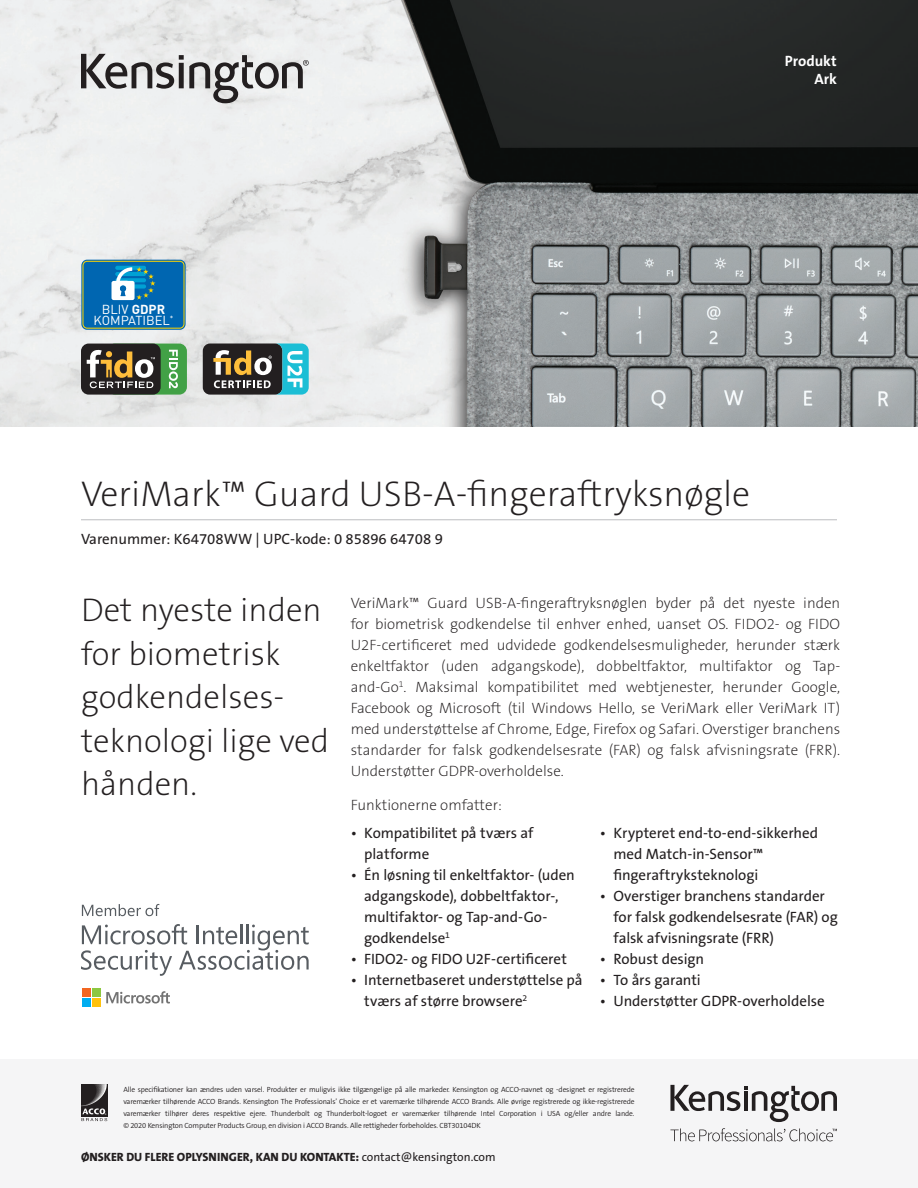
<style>
.page{position:relative;width:918px;height:1188px;background:#fff}
.page>*{position:absolute;margin:0;border:0;box-sizing:border-box;transform-origin:0 0}
.Main_Header{font:36px "The Sans KENSINGTON2 XL";color:#231f20}
.Body{font:33px/43.5px "The Sans KENSINGTON2 XL";color:#231f20}
.Body-2{font:15px/21px "The Sans KENSINGTON2 XL";color:#231f20;text-align:justify}
.Part_No__UPC{font:15px/21px "The Sans KENSINGTON5 Rg";letter-spacing:-.005em;color:#231f20}
.Part_No__UPC-2{font:15px "The Sans KENSINGTON7 Bd";color:#fff}
.t1{font:12.9px/11.6px "DIN Pro";color:#fff;text-align:center}
.t2{font:12px "The Sans KENSINGTON8 XB";color:#231f20}
.t3{font:7.5px/12px "The Sans KENSINGTON4 SL";letter-spacing:-.02em;color:#231f20;text-align:justify}
.s1{font-weight:700}
.s2{font-family:"The Sans KENSINGTON5 Rg"}
</style>
<div class="page">
<img style="left:0;top:0;width:918px;height:427px">
<svg style="left:81px;top:54px;width:228px;height:49px;background:#b6b6b7"></svg>
<div style="left:0;top:1060px;width:918px;height:128px;background:#f5f5f6"></div>
<img style="left:81px;top:1085px;width:27px;height:31px">
<svg style="left:81px;top:1108px;width:26px;height:13px"></svg>
<svg style="left:670px;top:1085px;width:167px;height:37px"></svg>
<svg style="left:670px;top:1128px;width:167px;height:13px"></svg>
<hr style="left:81px;top:519px;width:756px;height:1px;background:#bcbdc0">
<div style="left:203px;top:344px;width:79px;height:51px;background:#231f20;border-radius:7px"></div>
<svg style="left:213px;top:344px;width:96px;height:51px"></svg>
<div style="left:107px;top:344px;width:80px;height:51px;background:#42a146;border-radius:8px"></div>
<div style="left:81px;top:344px;width:80px;height:51px;background:#231f20;border-radius:8px"></div>
<svg style="left:87px;top:350px;width:68px;height:38px"></svg>
<svg style="left:169px;top:350px;width:9px;height:38px"></svg>
<svg style="left:81px;top:924px;width:228px;height:52px"></svg>
<svg style="left:82px;top:904px;width:77px;height:12px"></svg>
<svg style="left:106px;top:991px;width:64px;height:13px"></svg>
<div style="left:82px;top:988px;width:9px;height:9px;background:#f26621"></div>
<div style="left:92px;top:988px;width:9px;height:9px;background:#8cc740"></div>
<div style="left:82px;top:998px;width:9px;height:9px;background:#00adf0"></div>
<div style="left:92px;top:998px;width:9px;height:9px;background:#ffc20d"></div>
<div style="left:83px;top:261px;width:101px;height:67px;background:#0066b1;border-radius:4px"></div>
<div style="left:81px;top:260px;width:105px;height:70px;border:3px solid #0066b1;border-radius:4px"></div>
<div style="left:83px;top:261px;width:101px;height:67px;border:1px solid #ffd500;border-radius:4px"></div>
<hr style="left:115px;top:266px;width:31px;height:4px;background:#00a1d4;border-radius:2px">
<svg style="left:112px;top:267px;width:43px;height:33px"></svg>
<p class="Part_No__UPC-2" style="left:785px;top:53px;width:53px">Produkt</p>
<p class="Part_No__UPC-2" style="left:814px;top:71px;width:24px">Ark</p>
<p class="t1" style="left:94px;top:303px;width:81px">BLIV <span class="s1">GDPR<br></span>KOMPATIBEL<sup>*</sup></p>
<p class="Main_Header" style="left:81px;top:474px;width:671px">VeriMark™ Guard USB-A-fingeraftryksnøgle</p>
<p class="Part_No__UPC" style="left:81px;top:529px;width:363px">Varenummer: K64708WW | UPC-kode: 0 85896 64708 9</p>
<p class="Body" style="left:81px;top:589px;width:250px">Det nyeste inden for biometrisk godkendelses&shy;teknologi lige ved hånden.</p>
<p class="Body-2" style="left:351px;top:593px;width:491px">VeriMark™ Guard USB-A-fingeraftryksnøglen byder på det nyeste inden for biometrisk godkendelse til enhver enhed, uanset OS. FIDO2- og FIDO U2F-certificeret med udvidede godkendelsesmuligheder, herunder stærk enkeltfaktor (uden adgangskode), dobbeltfaktor, multifaktor og Tap&shy;and-Go<sup>1</sup>. Maksimal kompatibilitet med webtjenester, herunder Google, Facebook og Microsoft (til Windows Hello, se VeriMark eller VeriMark IT) med understøttelse af Chrome, Edge, Firefox og Safari. Overstiger branchens standarder for falsk godkendelsesrate (FAR) og falsk afvisningsrate (FRR).<br>Understøtter GDPR-overholdelse.</p>
<p class="Body-2" style="left:351px;top:795px;width:153px">Funktionerne omfatter:</p>
<p class="Part_No__UPC" style="left:364px;top:823px;width:171px;text-indent:-14px">• Kompatibilitet på tværs af platforme</p>
<p class="Part_No__UPC" style="left:364px;top:865px;width:212px;text-indent:-14px">• Én løsning til enkeltfaktor- (uden adgangskode), dobbeltfaktor-, multifaktor- og Tap-and-Go&shy;godkendelse<sup>1</sup></p>
<p class="Part_No__UPC" style="left:351px;top:949px;width:218px">• FIDO2- og FIDO U2F-certificeret</p>
<p class="Part_No__UPC" style="left:364px;top:970px;width:220px;text-indent:-14px">• Internetbaseret understøttelse på tværs af større browsere<sup>2</sup></p>
<p class="Part_No__UPC" style="left:613px;top:823px;width:206px;text-indent:-14px">• Krypteret end-to-end-sikkerhed med Match-in-Sensor™ fingeraftryksteknologi</p>
<p class="Part_No__UPC" style="left:613px;top:886px;width:226px;text-indent:-14px">• Overstiger branchens standarder for falsk godkendelsesrate (FAR) og falsk afvisningsrate (FRR)</p>
<p class="Part_No__UPC" style="left:600px;top:949px;width:106px">• Robust design</p>
<p class="Part_No__UPC" style="left:600px;top:970px;width:102px">• To års garanti</p>
<p class="Part_No__UPC" style="left:600px;top:991px;width:226px">• Understøtter GDPR-overholdelse</p>
<p class="t3" style="left:123px;top:1084px;width:513px">Alle specifikationer kan ændres uden varsel. Produkter er muligvis ikke tilgængelige på alle markeder. Kensington og ACCO-navnet og -designet er registrerede varemærker tilhørende ACCO Brands. Kensington The Professionals’ Choice er et varemærke tilhørende ACCO Brands. Alle øvrige registrerede og ikke-registrerede varemærker tilhører deres respektive ejere. Thunderbolt og Thunderbolt-logoet er varemærker tilhørende Intel Corporation i USA og/eller andre lande. © 2020 Kensington Computer Products Group, en division i ACCO Brands. Alle rettigheder forbeholdes. CBT30104DK</p>
<p class="t2" style="left:81px;top:1150px;width:416px">ØNSKER DU FLERE OPLYSNINGER, KAN DU KONTAKTE: <span class="s2">contact@kensington.com</span></p>
</div>
